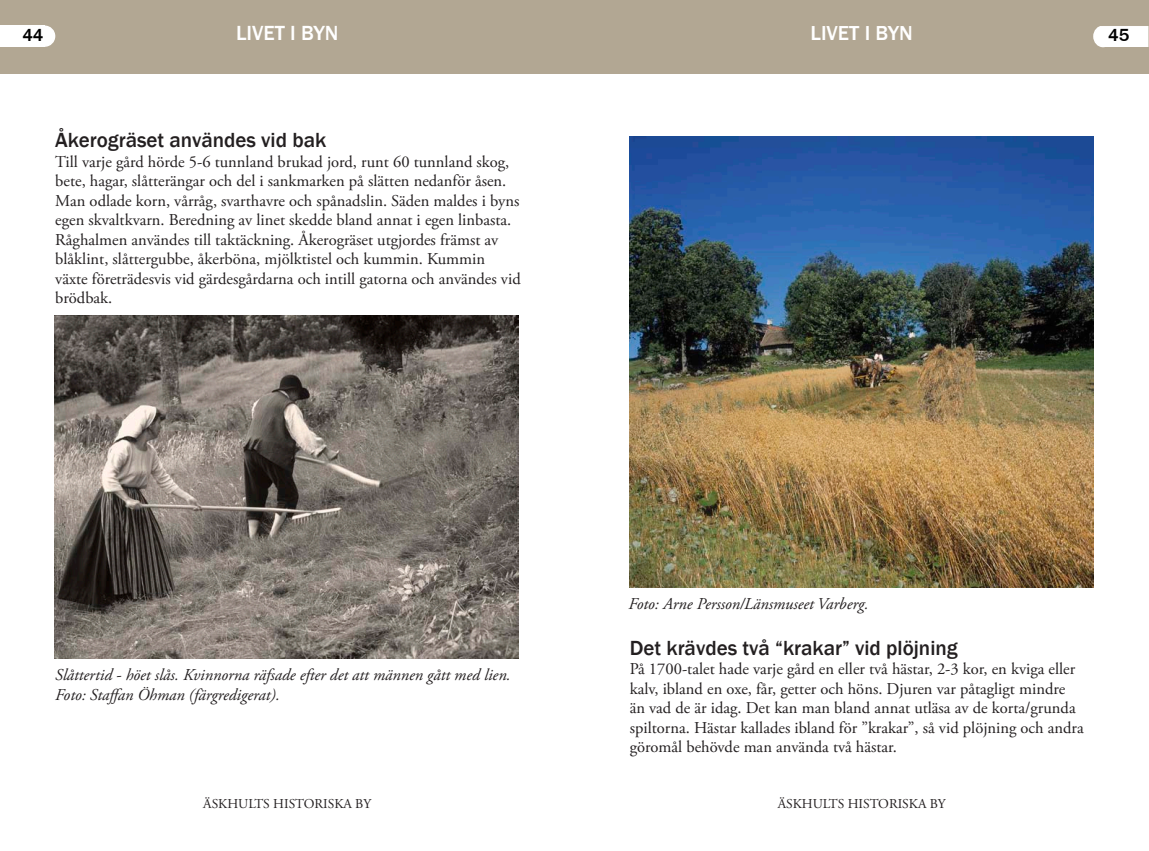
<style>
.page{position:relative;width:1149px;height:851px;background:#fff}
.page>*{position:absolute;margin:0;border:0;box-sizing:border-box;transform-origin:0 0}
.Rubrik_i_Text{font:500 21px "Franklin Gothic";color:#231f20}
.sidorubrik{font:500 21px "Franklin Gothic";color:#fff}
.t1{font:500 18px "Franklin Gothic";color:#000}
.Brödtext{font:16.5px/19.5px "Adobe Garamond Pro";color:#231f20}
.Bildtext{font:italic 16.5px/19.5px "Adobe Garamond Pro";color:#231f20}
.t2{font:13.5px "Adobe Garamond Pro";color:#231f20}
</style>
<div class="page">
<div style="left:0;top:0;width:574px;height:73px;background:#b2a793"></div>
<div style="left:35px;top:26px;width:20px;height:20px;background:#fff;border-radius:50%"></div>
<div style="left:34px;top:26px;width:21px;height:21px;border:2px solid #fff;border-radius:50%"></div>
<div style="left:0;top:26px;width:45px;height:21px;background:#fff"></div>
<div style="left:574px;top:0;width:574px;height:73px;background:#b2a793"></div>
<div style="left:1093px;top:26px;width:18px;height:20px;background:#fff;border-radius:50%"></div>
<div style="left:1092px;top:26px;width:20px;height:21px;border:2px solid #fff;border-radius:50%"></div>
<div style="left:1102px;top:26px;width:46px;height:21px;background:#fff"></div>
<img style="left:629px;top:136px;width:464px;height:451px">
<img style="left:55px;top:316px;width:463px;height:342px">
<p class="t1" style="left:22px;top:24px;width:23px">44</p>
<p class="sidorubrik" style="left:236px;top:20px;width:104px">LIVET I BYN</p>
<p class="sidorubrik" style="left:810px;top:20px;width:104px">LIVET I BYN</p>
<p class="t1" style="left:1107px;top:24px;width:23px">45</p>
<p class="Rubrik_i_Text" style="left:55px;top:127px;width:272px">Åkerogräset användes vid bak</p>
<p class="Brödtext" style="left:55px;top:152px;width:467px">Till varje gård hörde 5-6 tunnland brukad jord, runt 60 tunnland skog, bete, hagar, slåtterängar och del i sankmarken på slätten nedanför åsen.<br>Man odlade korn, vårråg, svarthavre och spånadslin. Säden maldes i byns egen skvaltkvarn. Beredning av linet skedde bland annat i egen linbasta.<br>Råghalmen användes till taktäckning. Åkerogräset utgjordes främst av blåklint, slåttergubbe, åkerböna, mjölktistel och kummin. Kummin växte företrädesvis vid gärdesgårdarna och intill gatorna och användes vid brödbak.</p>
<p class="Bildtext" style="left:55px;top:665px;width:457px">Slåttertid - höet slås. Kvinnorna räfsade efter det att männen gått med lien.<br>Foto: Staffan Öhman (färgredigerat).</p>
<p class="t2" style="left:203px;top:795px;width:169px">ÄSKHULTS HISTORISKA BY</p>
<p class="Bildtext" style="left:628px;top:594px;width:241px">Foto: Arne Persson/Länsmuseet Varberg.</p>
<p class="Rubrik_i_Text" style="left:629px;top:634px;width:329px">Det krävdes två “krakar” vid plöjning</p>
<p class="Brödtext" style="left:629px;top:659px;width:455px">På 1700-talet hade varje gård en eller två hästar, 2-3 kor, en kviga eller kalv, ibland en oxe, får, getter och höns. Djuren var påtagligt mindre än vad de är idag. Det kan man bland annat utläsa av de korta/grunda spiltorna. Hästar kallades ibland för ”krakar”, så vid plöjning och andra göromål behövde man använda två hästar.</p>
<p class="t2" style="left:777px;top:795px;width:169px">ÄSKHULTS HISTORISKA BY</p>
</div>
